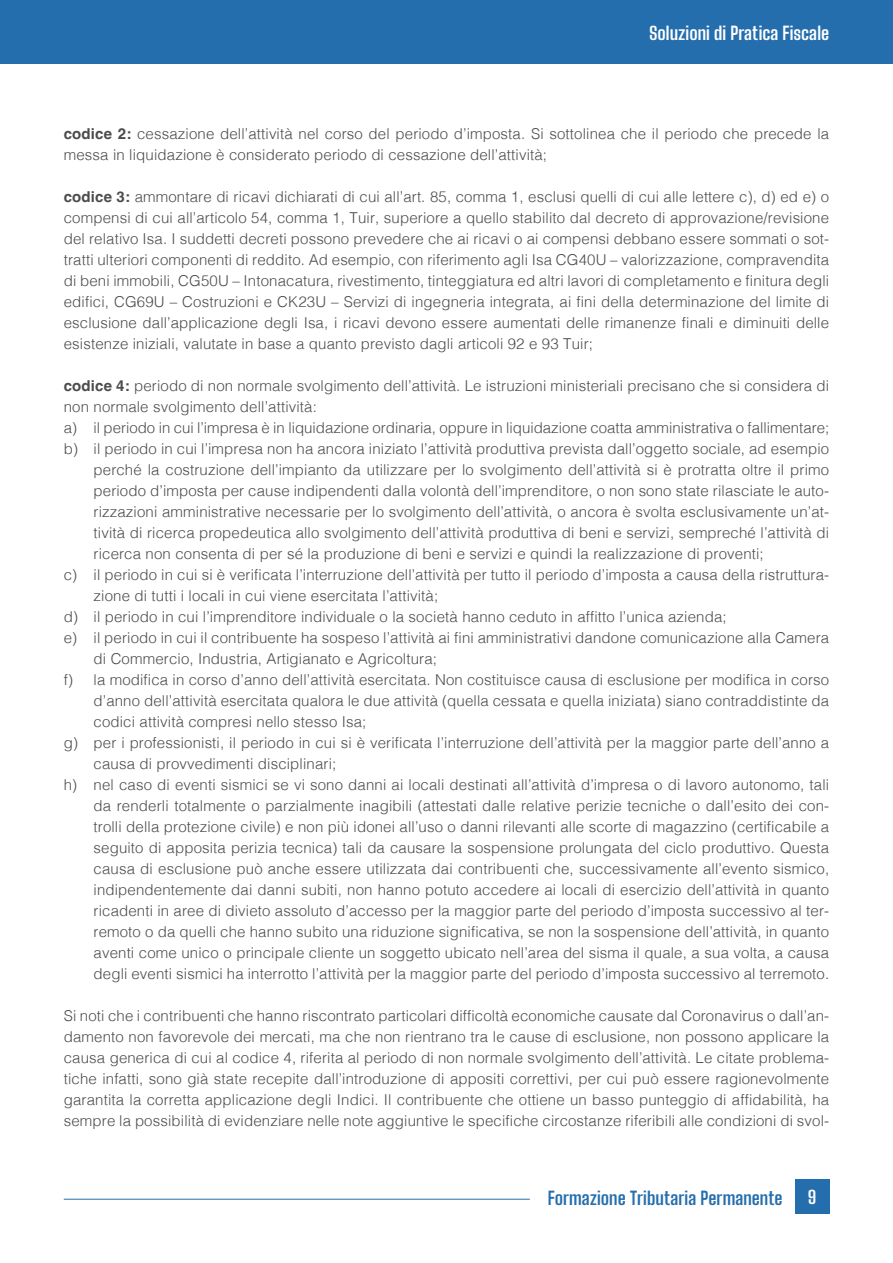
<style>
.page{position:relative;width:893px;height:1263px;background:#fff}
.page>*{position:absolute;margin:0;border:0;box-sizing:border-box;transform-origin:0 0}
.t1{font:700 18px "Big Shoulders Text";letter-spacing:.005em;color:#256ead}
.t2{font:700 18px "Big Shoulders Text";letter-spacing:.005em;color:#fff}
.Elenco_Puntato_Numeri_Lettere{font:300 15px/21px "Helvetica";letter-spacing:.01em;color:#4b4c4d;text-align:justify}
.Testo{font:300 15px/21px "Helvetica";letter-spacing:.01em;color:#4b4c4d}
.s1{font-weight:700}
</style>
<div class="page">
<div style="left:0;top:0;width:893px;height:64px;background:#256ead"></div>
<hr style="left:64px;top:1199px;width:466px;height:1px;background:#256ead">
<div style="left:795px;top:1179px;width:34px;height:34px;background:#256ead"></div>
<p class="t2" style="left:649px;top:21px;width:182px">Soluzioni di Pratica Fiscale</p>
<p class="Testo" style="left:64px;top:122px;width:767px"><span class="s1">codice 2:</span> cessazione dell’attività nel corso del periodo d’imposta. Si sottolinea che il periodo che precede la messa in liquidazione è considerato periodo di cessazione dell’attività;</p>
<p class="Testo" style="left:64px;top:185px;width:767px;text-align:justify"><span class="s1">codice 3:</span> ammontare di ricavi dichiarati di cui all’art. 85, comma 1, esclusi quelli di cui alle lettere c), d) ed e) o compensi di cui all’articolo 54, comma 1, Tuir, superiore a quello stabilito dal decreto di approvazione/revisione del relativo Isa. I suddetti decreti possono prevedere che ai ricavi o ai compensi debbano essere sommati o sot&shy;tratti ulteriori componenti di reddito. Ad esempio, con riferimento agli Isa CG40U – valorizzazione, compravendita di beni immobili, CG50U – Intonacatura, rivestimento, tinteggiatura ed altri lavori di completamento e finitura degli edifici, CG69U – Costruzioni e CK23U – Servizi di ingegneria integrata, ai fini della determinazione del limite di esclusione dall’applicazione degli Isa, i ricavi devono essere aumentati delle rimanenze finali e diminuiti delle esistenze iniziali, valutate in base a quanto previsto dagli articoli 92 e 93 Tuir;</p>
<p class="Testo" style="left:64px;top:374px;width:767px"><span class="s1">codice 4:</span> periodo di non normale svolgimento dell’attività. Le istruzioni ministeriali precisano che si considera di non normale svolgimento dell’attività:</p>
<p class="Elenco_Puntato_Numeri_Lettere" style="left:64px;top:416px;width:767px">a) il periodo in cui l’impresa è in liquidazione ordinaria, oppure in liquidazione coatta amministrativa o fallimentare;</p>
<p class="Elenco_Puntato_Numeri_Lettere" style="left:94px;top:437px;width:737px;text-indent:-30px">b) il periodo in cui l’impresa non ha ancora iniziato l’attività produttiva prevista dall’oggetto sociale, ad esempio perché la costruzione dell’impianto da utilizzare per lo svolgimento dell’attività si è protratta oltre il primo periodo d’imposta per cause indipendenti dalla volontà dell’imprenditore, o non sono state rilasciate le auto&shy;rizzazioni amministrative necessarie per lo svolgimento dell’attività, o ancora è svolta esclusivamente un’at&shy;tività di ricerca propedeutica allo svolgimento dell’attività produttiva di beni e servizi, sempreché l’attività di ricerca non consenta di per sé la produzione di beni e servizi e quindi la realizzazione di proventi;</p>
<p class="Elenco_Puntato_Numeri_Lettere" style="left:94px;top:563px;width:737px;text-indent:-30px">c) il periodo in cui si è verificata l’interruzione dell’attività per tutto il periodo d’imposta a causa della ristruttura&shy;zione di tutti i locali in cui viene esercitata l’attività;</p>
<p class="Elenco_Puntato_Numeri_Lettere" style="left:64px;top:605px;width:664px">d) il periodo in cui l’imprenditore individuale o la società hanno ceduto in affitto l’unica azienda;</p>
<p class="Elenco_Puntato_Numeri_Lettere" style="left:94px;top:626px;width:737px;text-indent:-30px">e) il periodo in cui il contribuente ha sospeso l’attività ai fini amministrativi dandone comunicazione alla Camera di Commercio, Industria, Artigianato e Agricoltura;</p>
<p class="Elenco_Puntato_Numeri_Lettere" style="left:94px;top:668px;width:737px;text-indent:-30px">f) la modifica in corso d’anno dell’attività esercitata. Non costituisce causa di esclusione per modifica in corso d’anno dell’attività esercitata qualora le due attività (quella cessata e quella iniziata) siano contraddistinte da codici attività compresi nello stesso Isa;</p>
<p class="Elenco_Puntato_Numeri_Lettere" style="left:94px;top:731px;width:737px;text-indent:-30px">g) per i professionisti, il periodo in cui si è verificata l’interruzione dell’attività per la maggior parte dell’anno a causa di provvedimenti disciplinari;</p>
<p class="Elenco_Puntato_Numeri_Lettere" style="left:94px;top:773px;width:737px;text-indent:-30px">h) nel caso di eventi sismici se vi sono danni ai locali destinati all’attività d’impresa o di lavoro autonomo, tali da renderli totalmente o parzialmente inagibili (attestati dalle relative perizie tecniche o dall’esito dei con&shy;trolli della protezione civile) e non più idonei all’uso o danni rilevanti alle scorte di magazzino (certificabile a seguito di apposita perizia tecnica) tali da causare la sospensione prolungata del ciclo produttivo. Questa causa di esclusione può anche essere utilizzata dai contribuenti che, successivamente all’evento sismico, indipendentemente dai danni subiti, non hanno potuto accedere ai locali di esercizio dell’attività in quanto ricadenti in aree di divieto assoluto d’accesso per la maggior parte del periodo d’imposta successivo al ter&shy;remoto o da quelli che hanno subito una riduzione significativa, se non la sospensione dell’attività, in quanto aventi come unico o principale cliente un soggetto ubicato nell’area del sisma il quale, a sua volta, a causa degli eventi sismici ha interrotto l’attività per la maggior parte del periodo d’imposta successivo al terremoto.</p>
<p class="Testo" style="left:64px;top:1004px;width:767px;text-align:justify">Si noti che i contribuenti che hanno riscontrato particolari difficoltà economiche causate dal Coronavirus o dall’an&shy;damento non favorevole dei mercati, ma che non rientrano tra le cause di esclusione, non possono applicare la causa generica di cui al codice 4, riferita al periodo di non normale svolgimento dell’attività. Le citate problema&shy;tiche infatti, sono già state recepite dall’introduzione di appositi correttivi, per cui può essere ragionevolmente garantita la corretta applicazione degli Indici. Il contribuente che ottiene un basso punteggio di affidabilità, ha sempre la possibilità di evidenziare nelle note aggiuntive le specifiche circostanze riferibili alle condizioni di svol-</p>
<p class="t1" style="left:548px;top:1185px;width:236px">Formazione Tributaria Permanente</p>
<p class="t2" style="left:808px;top:1184px;width:10px">9</p>
</div>
